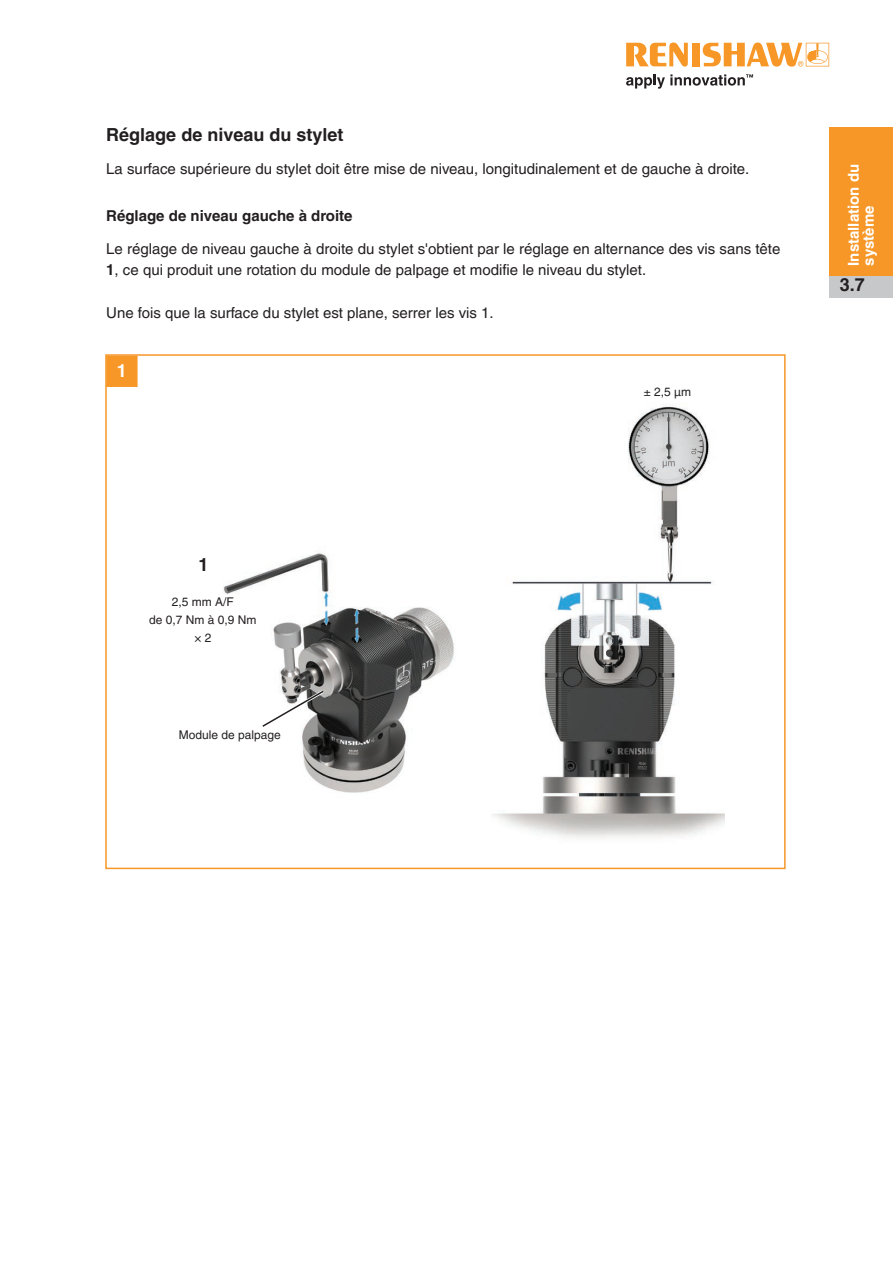
<style>
.page{position:relative;width:893px;height:1263px;background:#fff}
.page>*{position:absolute;margin:0;border:0;box-sizing:border-box;transform-origin:0 0}
.Heading_2{font:700 18px "Helvetica LT Pro";color:#231f20}
.Table_Text_10pt{font:700 18px "Helvetica LT Pro";color:#231f20}
.Figure_Steps{font:700 18px "Helvetica LT Pro";color:#fff}
.Body_Text_10pt{font:15px/21px "Helvetica LT Pro";color:#231f20}
.Heading_3{font:15px "Helvetica LT Pro";color:#231f20}
.Heading_3-2{font:700 15px "Helvetica LT Pro";color:#231f20}
.t1{font:700 15px/15px "Helvetica LT Pro";color:#fff}
.Body_Text_8pt_centred{font:12px "Helvetica LT Pro";color:#231f20}
._6_pt_centred{font:12px "Helvetica LT Pro";color:#231f20}
.s1{font-weight:700}
</style>
<div class="page">
<svg style="left:626px;top:43px;width:62px;height:24px"></svg>
<div style="left:692px;top:43px;width:8px;height:23px;background:#f79727"></div>
<svg style="left:703px;top:43px;width:126px;height:24px"></svg>
<svg style="left:626px;top:74px;width:127px;height:15px"></svg>
<div style="left:829px;top:128px;width:64px;height:148px;background:#f79727"></div>
<div style="left:829px;top:276px;width:64px;height:22px;background:#c7c8ca"></div>
<img style="left:223px;top:553px;width:231px;height:240px">
<div style="left:105px;top:354px;width:681px;height:515px;border:2px solid #f79727"></div>
<img style="left:492px;top:406px;width:233px;height:432px">
<div style="left:106px;top:356px;width:32px;height:31px;background:#f79727;border:2px solid #f79727"></div>
<svg style="left:261px;top:687px;width:66px;height:41px"></svg>
<p class="Heading_2" style="left:106px;top:123px;width:239px">Réglage de niveau du stylet</p>
<p class="Body_Text_10pt" style="left:106px;top:158px;width:644px">La surface supérieure du stylet doit être mise de niveau, longitudinalement et de gauche à droite.</p>
<p class="Heading_3-2" style="left:106px;top:206px;width:248px">Réglage de niveau gauche à droite</p>
<p class="Body_Text_10pt" style="left:106px;top:239px;width:676px">Le réglage de niveau gauche à droite du stylet s'obtient par le réglage en alternance des vis sans tête<br><span class="s1">1</span>, ce qui produit une rotation du module de palpage et modifie le niveau du stylet.</p>
<p class="Heading_3" style="left:106px;top:304px;width:389px">Une fois que la surface du stylet est plane, serrer les vis 1.</p>
<p class="Figure_Steps" style="left:117px;top:360px;width:12px">1</p>
<p class="Body_Text_8pt_centred" style="left:644px;top:385px;width:49px">± 2,5 µm</p>
<p class="t1" style="left:846px;top:266px;width:103px;rotate:-90deg">Installation du système</p>
<p class="Heading_2" style="left:840px;top:274px;width:27px">3.7</p>
<p class="Table_Text_10pt" style="left:198px;top:554px;width:12px">1</p>
<p class="Body_Text_8pt_centred" style="left:172px;top:595px;width:64px">2,5 mm A/F</p>
<p class="_6_pt_centred" style="left:149px;top:613px;width:109px">de 0,7 Nm à 0,9 Nm</p>
<p class="Body_Text_8pt_centred" style="left:194px;top:631px;width:19px">× 2</p>
<p class="Body_Text_8pt_centred" style="left:179px;top:728px;width:104px">Module de palpage</p>
</div>
